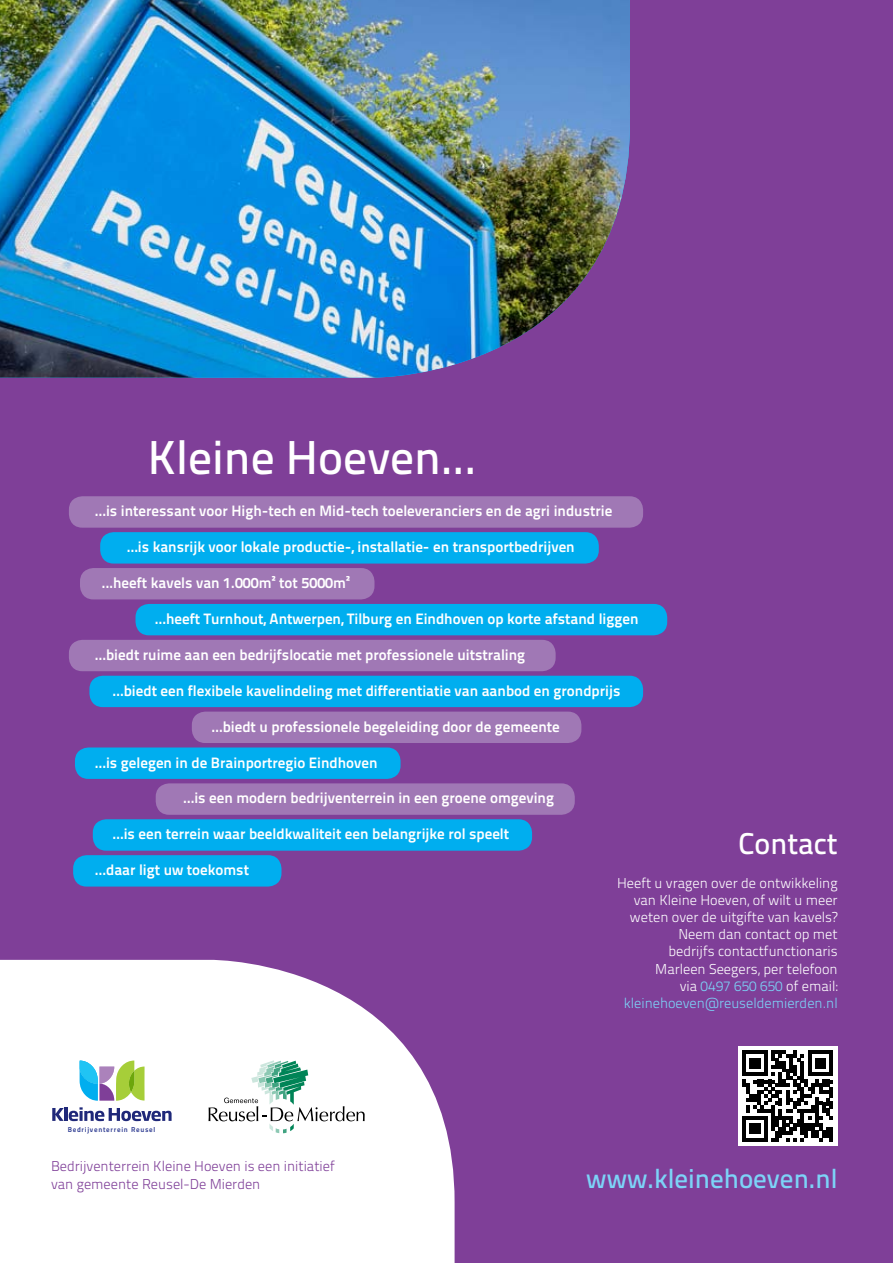
<style>
.page{position:relative;width:893px;height:1263px;background:#7f3f98}
.page>*{position:absolute;margin:0;border:0;box-sizing:border-box;transform-origin:0 0}
.t1{font:500 47.4px "Titillium Text 22 L";color:#fff}
.t2{font:500 30px "Titillium Text 22 L";color:#fff}
.t3{font:500 27px "Titillium Text 22 L";color:#7cd3f7}
.t4{font:700 15px "Titillium Text 22 L";color:#fff}
.t5{font:300 14.25px/17.1px "Titillium Text 22 L";color:#fff;text-align:right}
.t6{font:300 14.25px/17.1px "Titillium Text 22 L";color:#7f3f98}
.t7{font:7.05px "Titillium Maps 29 L 800 wt";letter-spacing:.1em;color:#2b3990}
.s1{color:#7cd3f7}
</style>
<div class="page">
<svg style="left:0;top:960px;width:455px;height:303px;background:#f2ecf4"></svg>
<div style="left:738px;top:1046px;width:100px;height:100px;background:#fff"></div>
<svg style="left:742px;top:1050px;width:91px;height:92px"></svg>
<hr style="left:830px;top:1127px;width:3px;height:15px;background:#000">
<img style="left:0;top:0;width:630px;height:378px">
<svg style="left:79px;top:1060px;width:66px;height:41px;background:#9cc6ab"></svg>
<svg style="left:52px;top:1107px;width:120px;height:14px;background:#9498bf"></svg>
<svg style="left:209px;top:1060px;width:156px;height:73px;background:#dbe7e3"></svg>
<div style="left:69px;top:496px;width:574px;height:32px;background:#a078b5;border-radius:14px"></div>
<div style="left:100px;top:532px;width:499px;height:31px;background:#00aeef;border-radius:14px"></div>
<div style="left:80px;top:568px;width:294px;height:31px;background:#a078b5;border-radius:14px"></div>
<div style="left:136px;top:604px;width:531px;height:31px;background:#00aeef;border-radius:14px"></div>
<div style="left:69px;top:640px;width:487px;height:31px;background:#a078b5;border-radius:14px"></div>
<div style="left:89px;top:676px;width:554px;height:31px;background:#00aeef;border-radius:14px"></div>
<div style="left:192px;top:712px;width:389px;height:31px;background:#a078b5;border-radius:14px"></div>
<div style="left:75px;top:747px;width:326px;height:32px;background:#00aeef;border-radius:14px"></div>
<div style="left:156px;top:783px;width:419px;height:32px;background:#a078b5;border-radius:14px"></div>
<div style="left:93px;top:819px;width:439px;height:32px;background:#00aeef;border-radius:14px"></div>
<div style="left:73px;top:855px;width:208px;height:31px;background:#00aeef;border-radius:14px"></div>
<h1 class="t1" style="left:148px;top:422px;width:330px">Kleine Hoeven...</h1>
<p class="t4" style="left:95px;top:499px;width:519px">…is interessant voor High-tech en Mid-tech toeleveranciers en de agri industrie</p>
<p class="t4" style="left:127px;top:535px;width:450px">…is kansrijk voor lokale productie-, installatie- en transportbedrijven</p>
<p class="t4" style="left:102px;top:571px;width:250px">...heeft kavels van 1.000m² tot 5000m²</p>
<p class="t4" style="left:155px;top:607px;width:485px">…heeft Turnhout, Antwerpen, Tilburg en Eindhoven op korte afstand liggen</p>
<p class="t4" style="left:95px;top:643px;width:432px">…biedt ruime aan een bedrijfslocatie met professionele uitstraling</p>
<p class="t4" style="left:113px;top:679px;width:509px">…biedt een flexibele kavelindeling met differentiatie van aanbod en grondprijs</p>
<p class="t4" style="left:211px;top:715px;width:350px">…biedt u professionele begeleiding door de gemeente</p>
<p class="t4" style="left:95px;top:751px;width:284px">…is gelegen in de Brainportregio Eindhoven</p>
<p class="t4" style="left:183px;top:787px;width:372px">…is een modern bedrijventerrein in een groene omgeving</p>
<p class="t4" style="left:113px;top:822px;width:398px">…is een terrein waar beeldkwaliteit een belangrijke rol speelt</p>
<p class="t4" style="left:95px;top:858px;width:156px">…daar ligt uw toekomst</p>
<h2 class="t2" style="left:738px;top:821px;width:101px">Contact</h2>
<p class="t5" style="left:617px;top:874px;width:222px">Heeft u vragen over de ontwikkeling van Kleine Hoeven, of wilt u meer weten over de uitgifte van kavels?<br>Neem dan contact op met<br>bedrijfs contactfunctionaris<br>Marleen Seegers, per telefoon<br>via <span class="s1">0497 650 650</span> of email: <span class="s1">kleinehoeven@reuseldemierden.nl</span></p>
<p class="t7" style="left:68px;top:1124px;width:89px">Bedrijventerrein Reusel</p>
<p class="t6" style="left:51px;top:1157px;width:285px">Bedrijventerrein Kleine Hoeven is een initiatief van gemeente Reusel-De Mierden</p>
<h3 class="t3" style="left:586px;top:1158px;width:253px">www.kleinehoeven.nl</h3>
</div>
